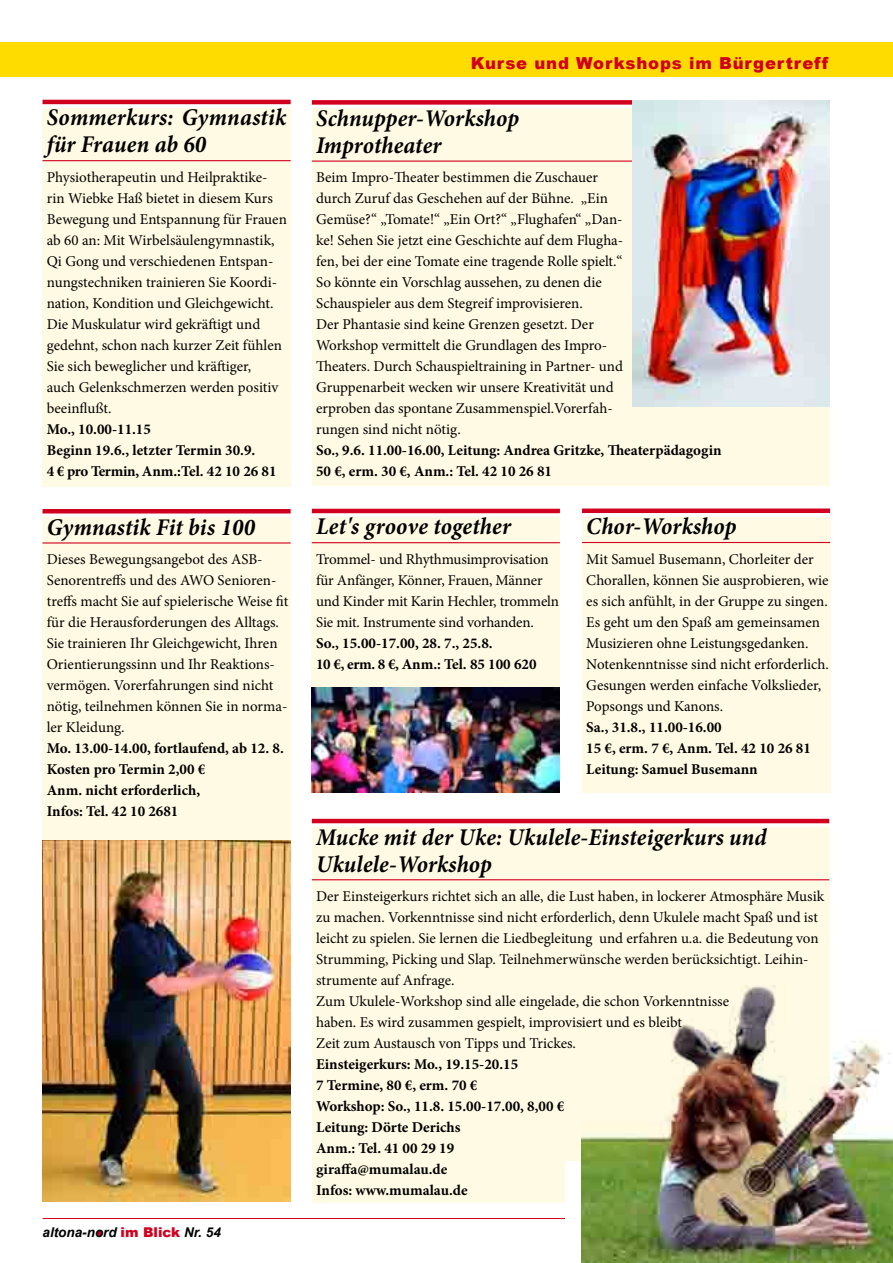
<style>
.page{position:relative;width:893px;height:1263px;background:#fff}
.page>*{position:absolute;margin:0;border:0;box-sizing:border-box;transform-origin:0 0}
.t1{font:italic 700 24px/27px "Minion Pro";letter-spacing:.005em;color:#000;scale:.95 1}
.t2{font:900 16.5px "Arial";letter-spacing:.05em;color:#d1001f}
.t3{font:15px/21px "Minion Pro";letter-spacing:-.005em;color:#000}
.t4{font:700 15px/21px "Minion Pro";color:#000}
.t5{font:italic 700 13.5px "Arial";color:#000}
.s1{font-weight:900;font-style:normal;color:#d1001f}
</style>
<div class="page">
<svg style="left:97px;top:1230px;width:5px;height:6px"></svg>
<hr style="left:43px;top:1218px;width:786px;height:1px;background:#d1001f">
<div style="left:0;top:43px;width:893px;height:34px;background:#ffdc00"></div>
<div style="left:43px;top:517px;width:248px;height:545px;background:#fffae3"></div>
<hr style="left:43px;top:509px;width:248px;height:4px;background:#d1001f">
<hr style="left:43px;top:542px;width:248px;height:1px;background:#d1001f">
<div style="left:312px;top:827px;width:517px;height:376px;background:#fffae3"></div>
<hr style="left:312px;top:819px;width:517px;height:4px;background:#d1001f">
<hr style="left:312px;top:879px;width:517px;height:1px;background:#d1001f">
<div style="left:565px;top:1161px;width:284px;height:81px;background:#fff"></div>
<img style="left:581px;top:986px;width:312px;height:277px">
<div style="left:312px;top:517px;width:248px;height:276px;background:#fffae3"></div>
<hr style="left:312px;top:509px;width:248px;height:4px;background:#d1001f">
<hr style="left:312px;top:542px;width:248px;height:1px;background:#d1001f">
<img style="left:312px;top:688px;width:248px;height:104px">
<div style="left:43px;top:108px;width:248px;height:378px;background:#fffae3"></div>
<hr style="left:43px;top:100px;width:248px;height:4px;background:#d1001f">
<hr style="left:43px;top:160px;width:248px;height:1px;background:#d1001f">
<div style="left:312px;top:108px;width:517px;height:378px;background:#fffae3"></div>
<div style="left:312px;top:100px;width:321px;height:5px;background:#d1001f"></div>
<hr style="left:312px;top:161px;width:321px;height:1px;background:#d1001f">
<img style="left:633px;top:101px;width:196px;height:306px">
<img style="left:43px;top:841px;width:248px;height:361px">
<div style="left:582px;top:517px;width:248px;height:275px;background:#fffae3"></div>
<div style="left:582px;top:508px;width:248px;height:5px;background:#d1001f"></div>
<hr style="left:582px;top:542px;width:248px;height:1px;background:#d1001f">
<h1 class="t1" style="left:47px;top:104px;width:254px">Sommerkurs: Gymnastik für Frauen ab 60</h1>
<p class="t3" style="left:47px;top:167px;width:242px">Physiotherapeutin und Heilpraktike&shy;rin Wiebke Haß bietet in diesem Kurs Bewegung und Entspannung für Frauen ab 60 an: Mit Wirbelsäulengymnastik, Qi Gong und verschiedenen Entspan&shy;nungstechniken trainieren Sie Koordi&shy;nation, Kondition und Gleichgewicht.<br>Die Muskulatur wird gekräftigt und gedehnt, schon nach kurzer Zeit fühlen Sie sich beweglicher und kräftiger,<br>auch Gelenkschmerzen werden positiv beeinflußt.</p>
<p class="t4" style="left:47px;top:418px;width:231px">Mo., 10.00-11.15<br>Beginn 19.6., letzter Termin 30.9.<br>4 € pro Termin, Anm.:Tel. 42 10 26 81</p>
<h1 class="t1" style="left:47px;top:513px;width:221px">Gymnastik Fit bis 100</h1>
<p class="t3" style="left:47px;top:549px;width:243px">Dieses Bewegungsangebot des ASB-Senorentreffs und des AWO Senioren&shy;treffs macht Sie auf spielerische Weise fit für die Herausforderungen des Alltags.<br>Sie trainieren Ihr Gleichgewicht, Ihren Orientierungssinn und Ihr Reaktions&shy;vermögen. Vorerfahrungen sind nicht nötig, teilnehmen können Sie in norma&shy;ler Kleidung.</p>
<p class="t4" style="left:47px;top:738px;width:239px">Mo. 13.00-14.00, fortlaufend, ab 12. 8.<br>Kosten pro Termin 2,00 €<br>Anm. nicht erforderlich,<br>Infos: Tel. 42 10 2681</p>
<p class="t5" style="left:43px;top:1223px;width:180px">altona-nord <span class="s1">im Blick</span> Nr. 54</p>
<p class="t2" style="left:471px;top:51px;width:359px">Kurse und Workshops im Bürgertreff</p>
<h1 class="t1" style="left:316px;top:104px;width:215px">Schnupper-Workshop<br>Improtheater</h1>
<p class="t3" style="left:316px;top:167px;width:309px">Beim Impro-Theater bestimmen die Zuschauer durch Zuruf das Geschehen auf der Bühne. „Ein Gemüse?“ „Tomate!“ „Ein Ort?“ „Flughafen“ „Dan&shy;ke! Sehen Sie jetzt eine Geschichte auf dem Flugha&shy;fen, bei der eine Tomate eine tragende Rolle spielt.“ So könnte ein Vorschlag aussehen, zu denen die Schauspieler aus dem Stegreif improvisieren.<br>Der Phantasie sind keine Grenzen gesetzt. Der Workshop vermittelt die Grundlagen des Impro-Theaters. Durch Schauspieltraining in Partner- und Gruppenarbeit wecken wir unsere Kreativität und erproben das spontane Zusammenspiel.Vorerfah&shy;rungen sind nicht nötig.</p>
<p class="t4" style="left:316px;top:440px;width:407px">So., 9.6. 11.00-16.00, Leitung: Andrea Gritzke, Theaterpädagogin<br>50 €, erm. 30 €, Anm.: Tel. 42 10 26 81</p>
<h1 class="t1" style="left:586px;top:513px;width:160px">Chor-Workshop</h1>
<p class="t3" style="left:586px;top:549px;width:244px">Mit Samuel Busemann, Chorleiter der Chorallen, können Sie ausprobieren, wie es sich anfühlt, in der Gruppe zu singen.<br>Es geht um den Spaß am gemeinsamen Musizieren ohne Leistungsgedanken.<br>Notenkenntnisse sind nicht erforderlich.<br>Gesungen werden einfache Volkslieder, Popsongs und Kanons.</p>
<p class="t4" style="left:586px;top:716px;width:226px">Sa., 31.8., 11.00-16.00<br>15 €, erm. 7 €, Anm. Tel. 42 10 26 81<br>Leitung: Samuel Busemann</p>
<h1 class="t1" style="left:316px;top:513px;width:207px">Let's groove together</h1>
<p class="t3" style="left:316px;top:549px;width:244px">Trommel- und Rhythmusimprovisation für Anfänger, Könner, Frauen, Männer und Kinder mit Karin Hechler, trommeln Sie mit. Instrumente sind vorhanden.</p>
<p class="t4" style="left:316px;top:632px;width:222px">So., 15.00-17.00, 28. 7., 25.8.<br>10 €, erm. 8 €, Anm.: Tel. 85 100 620</p>
<h1 class="t1" style="left:316px;top:823px;width:476px">Mucke mit der Uke: Ukulele-Einsteigerkurs und<br>Ukulele-Workshop</h1>
<p class="t3" style="left:316px;top:886px;width:510px">Der Einsteigerkurs richtet sich an alle, die Lust haben, in lockerer Atmosphäre Musik zu machen. Vorkenntnisse sind nicht erforderlich, denn Ukulele macht Spaß und ist leicht zu spielen. Sie lernen die Liedbegleitung und erfahren u.a. die Bedeutung von Strumming, Picking und Slap. Teilnehmerwünsche werden berücksichtigt. Leihin&shy;strumente auf Anfrage.<br>Zum Ukulele-Workshop sind alle eingelade, die schon Vorkenntnisse<br>haben. Es wird zusammen gespielt, improvisiert und es bleibt<br>Zeit zum Austausch von Tipps und Trickes.</p>
<p class="t4" style="left:316px;top:1053px;width:250px">Einsteigerkurs: Mo., 19.15-20.15<br>7 Termine, 80 €, erm. 70 €<br>Workshop: So., 11.8. 15.00-17.00, 8,00 €<br>Leitung: Dörte Derichs<br>Anm.: Tel. 41 00 29 19 giraffa@mumalau.de<br>Infos: www.mumalau.de</p>
</div>
